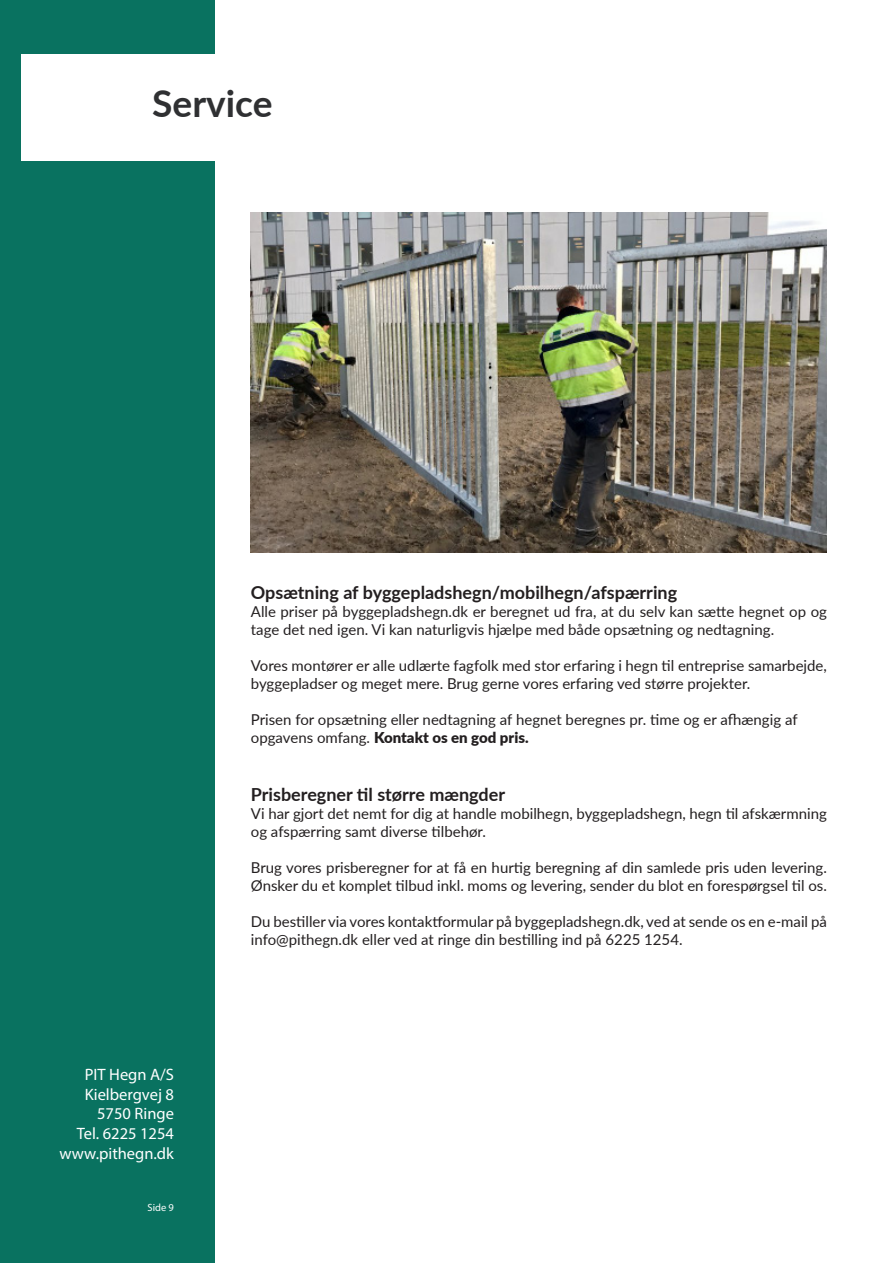
<style>
.page{position:relative;width:893px;height:1263px;background:#fff}
.page>*{position:absolute;margin:0;border:0;box-sizing:border-box;transform-origin:0 0}
.t1{font:700 37.2px "Lato";color:#2f3032}
.t2{font:700 18px "Lato";color:#231f20}
.t3{font:16.5px/19.8px "Myriad Pro";color:#fff;text-align:right}
.t4{font:15px/18px "Lato";color:#231f20}
.t5{font:10.5px "Myriad Pro";color:#fff}
.s1{font-weight:900}
</style>
<div class="page">
<div style="left:0;top:0;width:215px;height:1263px;background:#097260"></div>
<div style="left:22px;top:55px;width:381px;height:106px;background:#fff"></div>
<img style="left:251px;top:213px;width:576px;height:339px">
<h1 class="t1" style="left:152px;top:76px;width:122px">Service</h1>
<p class="t2" style="left:251px;top:579px;width:428px">Opsætning af byggepladshegn/mobilhegn/afspærring</p>
<p class="t4" style="left:251px;top:602px;width:577px">Alle priser på byggepladshegn.dk er beregnet ud fra, at du selv kan sætte hegnet op og tage det ned igen. Vi kan naturligvis hjælpe med både opsætning og nedtagning.</p>
<p class="t4" style="left:251px;top:656px;width:577px">Vores montører er alle udlærte fagfolk med stor erfaring i hegn til entreprise samarbejde, byggepladser og meget mere. Brug gerne vores erfaring ved større projekter.</p>
<p class="t4" style="left:251px;top:710px;width:548px">Prisen for opsætning eller nedtagning af hegnet beregnes pr. time og er afhængig af opgavens omfang. <span class="s1">Kontakt os en god pris.</span></p>
<p class="t3" style="left:60px;top:1066px;width:116px">PIT Hegn A/S<br>Kielbergvej 8<br>5750 Ringe<br>Tel. 6225 1254 www.pithegn.dk</p>
<p class="t5" style="left:148px;top:1203px;width:28px">Side 9</p>
<p class="t2" style="left:251px;top:781px;width:256px">Prisberegner til større mængder</p>
<p class="t4" style="left:251px;top:804px;width:577px">Vi har gjort det nemt for dig at handle mobilhegn, byggepladshegn, hegn til afskærmning og afspærring samt diverse tilbehør.</p>
<p class="t4" style="left:251px;top:858px;width:577px">Brug vores prisberegner for at få en hurtig beregning af din samlede pris uden levering.<br>Ønsker du et komplet tilbud inkl. moms og levering, sender du blot en forespørgsel til os.</p>
<p class="t4" style="left:251px;top:912px;width:577px">Du bestiller via vores kontaktformular på byggepladshegn.dk, ved at sende os en e-mail på info@pithegn.dk eller ved at ringe din bestilling ind på 6225 1254.</p>
</div>
